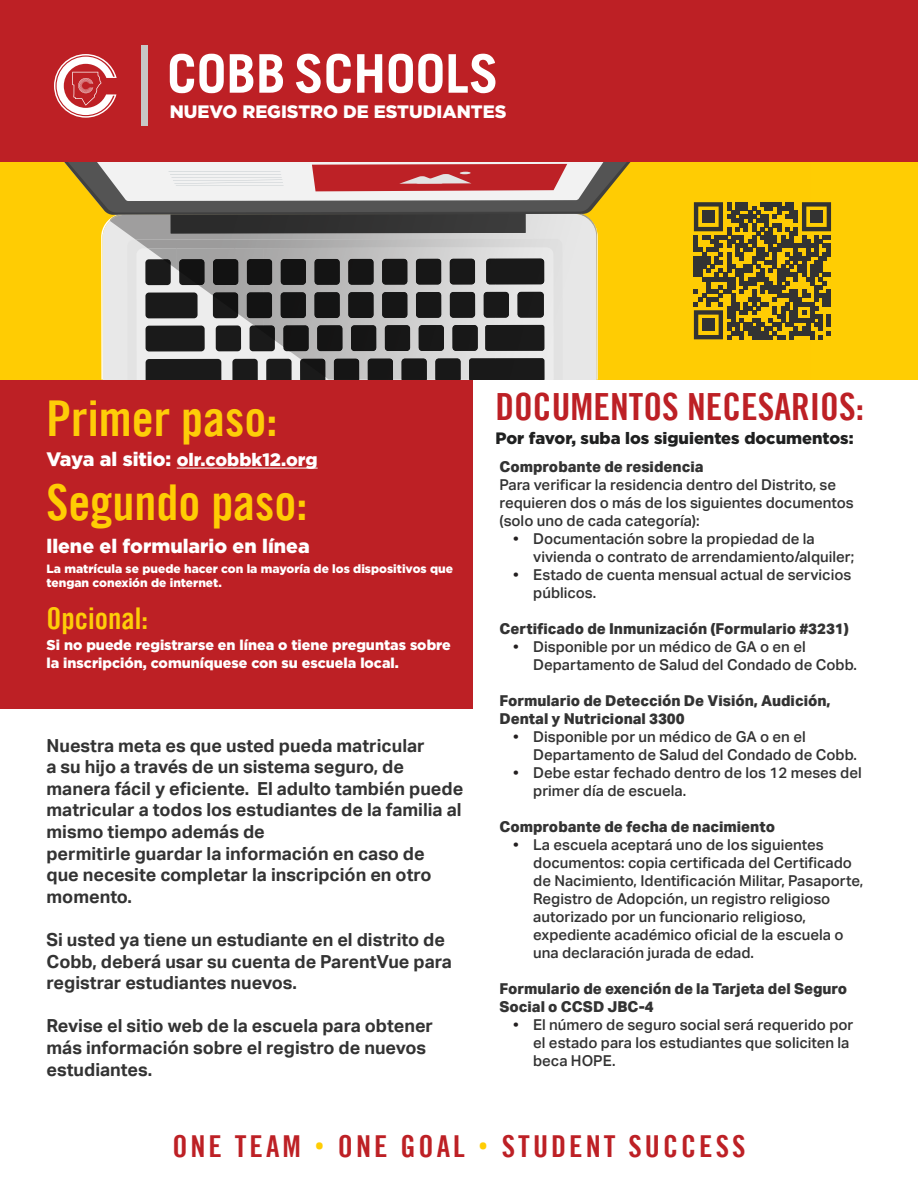
<style>
.page{position:relative;width:918px;height:1188px;background:#fff}
.page>*{position:absolute;margin:0;border:0;box-sizing:border-box;transform-origin:0 0}
.t1{font:49.5px "Trade Gothic LT Bold Cond Twenty";color:#ffcd03}
.t2{font:49.5px "Trade Gothic LT Bold Cond Twenty";color:#fecd08}
.t3{font:37.5px "Trade Gothic LT Bold Cond Twenty";color:#bd2025}
.t4{font:30.3px "Trade Gothic LT Bold Cond Twenty";letter-spacing:.1em;color:#bd2025}
.t5{font:30px "Trade Gothic LT Bold Cond Twenty";color:#fecd08}
.t6{font:900 19.5px "Gotham";color:#fff}
.t7{font:700 18px/21.6px "Aktiv Grotesk";color:#333}
.t8{font:900 18px "Gotham";color:#fff}
.t9{font:900 16.5px "Gotham";color:#1f2020}
.t10{font:500 15px/18px "Aktiv Grotesk";color:#333}
.t11{font:800 15px/18px "Aktiv Grotesk";color:#333}
.t12{font:900 14.25px/17.1px "Gotham";color:#fff}
.t13{font:900 12px/14.4px "Gotham";color:#fff}
.s1{font-size:19.5px}
.s2{color:#231f20}
.s3{font-family:"Open Sans";color:#ffcd03}
</style>
<div class="page">
<div style="left:0;top:0;width:918px;height:162px;background:#bd2025"></div>
<svg style="left:54px;top:54px;width:63px;height:64px"></svg>
<div style="left:141px;top:45px;width:7px;height:81px;background:#c8c7c6"></div>
<svg style="left:170px;top:54px;width:54px;height:39px"></svg>
<svg style="left:230px;top:54px;width:23px;height:39px"></svg>
<svg style="left:259px;top:54px;width:24px;height:39px"></svg>
<svg style="left:296px;top:54px;width:55px;height:39px"></svg>
<svg style="left:357px;top:54px;width:25px;height:39px"></svg>
<svg style="left:389px;top:54px;width:54px;height:39px"></svg>
<svg style="left:449px;top:54px;width:46px;height:39px"></svg>
<div style="left:0;top:380px;width:472px;height:328px;background:#bd2025"></div>
<hr style="left:177px;top:468px;width:141px;height:1px;background:#fff">
<div style="left:0;top:162px;width:918px;height:218px;background:#ffcd03"></div>
<div style="left:103px;top:234px;width:24px;height:146px;background:#e8e8e8"></div>
<svg style="left:127px;top:240px;width:9px;height:140px"></svg>
<svg style="left:136px;top:248px;width:127px;height:132px;fill:#ededed"></svg>
<div style="left:145px;top:259px;width:26px;height:26px;background:#1a1a1a;border-radius:4px"></div>
<div style="left:213px;top:292px;width:25px;height:26px;background:#1a1a1a;border-radius:4px"></div>
<div style="left:145px;top:292px;width:53px;height:26px;background:#1a1a1a;border-radius:4px"></div>
<div style="left:216px;top:325px;width:25px;height:26px;background:#1a1a1a;border-radius:4px"></div>
<div style="left:146px;top:326px;width:59px;height:25px;background:#1a1a1a;border-radius:4px"></div>
<div style="left:250px;top:325px;width:25px;height:26px;background:#1a1a1a;border-radius:3px"></div>
<svg style="left:232px;top:359px;width:26px;height:21px"></svg>
<div style="left:146px;top:359px;width:75px;height:21px;background:#1a1a1a"></div>
<img style="left:596px;top:234px;width:1px;height:146px">
<div style="left:540px;top:234px;width:56px;height:146px;background:#e7e7e7"></div>
<img style="left:110px;top:234px;width:430px;height:6px">
<img style="left:534px;top:239px;width:29px;height:141px">
<img style="left:136px;top:239px;width:398px;height:9px">
<img style="left:263px;top:248px;width:291px;height:132px">
<img style="left:234px;top:248px;width:30px;height:77px">
<img style="left:176px;top:248px;width:59px;height:48px">
<img style="left:148px;top:248px;width:29px;height:21px">
<svg style="left:163px;top:259px;width:8px;height:6px"></svg>
<img style="left:179px;top:259px;width:26px;height:26px">
<img style="left:213px;top:259px;width:25px;height:26px">
<img style="left:247px;top:259px;width:25px;height:26px">
<img style="left:281px;top:259px;width:25px;height:26px">
<img style="left:314px;top:259px;width:26px;height:26px">
<img style="left:348px;top:259px;width:26px;height:26px">
<img style="left:382px;top:259px;width:25px;height:26px">
<img style="left:416px;top:259px;width:25px;height:26px">
<img style="left:450px;top:259px;width:25px;height:26px">
<img style="left:213px;top:292px;width:25px;height:22px">
<img style="left:247px;top:292px;width:25px;height:26px">
<img style="left:281px;top:292px;width:25px;height:26px">
<img style="left:314px;top:292px;width:26px;height:26px">
<img style="left:348px;top:292px;width:26px;height:26px">
<img style="left:382px;top:292px;width:25px;height:26px">
<img style="left:416px;top:292px;width:25px;height:26px">
<img style="left:450px;top:292px;width:25px;height:26px">
<img style="left:484px;top:292px;width:25px;height:26px">
<img style="left:518px;top:292px;width:26px;height:26px">
<img style="left:254px;top:325px;width:21px;height:16px">
<img style="left:283px;top:325px;width:26px;height:26px">
<img style="left:317px;top:325px;width:26px;height:26px">
<img style="left:351px;top:325px;width:25px;height:26px">
<img style="left:385px;top:325px;width:25px;height:26px">
<img style="left:419px;top:325px;width:25px;height:26px">
<img style="left:452px;top:325px;width:26px;height:26px">
<div style="left:485px;top:325px;width:59px;height:26px;background:#191919"></div>
<img style="left:486px;top:259px;width:58px;height:25px">
<img style="left:301px;top:359px;width:24px;height:18px">
<img style="left:334px;top:359px;width:25px;height:21px">
<img style="left:368px;top:359px;width:25px;height:21px">
<img style="left:402px;top:358px;width:25px;height:22px">
<img style="left:435px;top:358px;width:26px;height:22px">
<div style="left:469px;top:358px;width:75px;height:22px;background:#191919"></div>
<svg style="left:64px;top:162px;width:567px;height:72px"></svg>
<svg style="left:694px;top:202px;width:137px;height:137px"></svg>
<div style="left:702px;top:211px;width:13px;height:12px;background:#333"></div>
<div style="left:810px;top:211px;width:13px;height:12px;background:#333"></div>
<div style="left:702px;top:319px;width:13px;height:12px;background:#333"></div>
<p class="t8" style="left:170px;top:101px;width:338px">NUEVO REGISTRO DE ESTUDIANTES</p>
<p class="t2" style="left:46px;top:389px;width:232px">Primer paso:</p>
<p class="t3" style="left:495px;top:384px;width:370px">DOCUMENTOS NECESARIOS:</p>
<p class="t1" style="left:46px;top:473px;width:263px">Segundo paso:</p>
<p class="t9" style="left:495px;top:428px;width:360px">Por favor, suba los siguientes documentos:</p>
<p class="t8" style="left:46px;top:449px;width:273px"><span class="s1">Vaya al sitio:</span> olr.cobbk12.org</p>
<p class="t11" style="left:500px;top:458px;width:205px">Comprobante de residencia</p>
<p class="t10" style="left:500px;top:476px;width:356px">Para verificar la residencia dentro del Distrito, se requieren dos o más de los siguientes documentos (solo uno de cada categoría):</p>
<p class="t10" style="left:533px;top:530px;width:322px;text-indent:-20px"><span class="s2">•</span> Documentación sobre la propiedad de la vivienda o contrato de arrendamiento/alquiler;</p>
<p class="t10" style="left:533px;top:566px;width:320px;text-indent:-20px"><span class="s2">•</span> Estado de cuenta mensual actual de servicios públicos.</p>
<p class="t11" style="left:500px;top:620px;width:351px">Certificado de Inmunización (Formulario #3231)</p>
<p class="t10" style="left:533px;top:638px;width:325px;text-indent:-20px"><span class="s2">•</span> Disponible por un médico de GA o en el<br>Departamento de Salud del Condado de Cobb.</p>
<p class="t11" style="left:500px;top:692px;width:333px">Formulario de Detección De Visión, Audición,<br>Dental y Nutricional 3300</p>
<p class="t10" style="left:533px;top:728px;width:325px;text-indent:-20px"><span class="s2">•</span> Disponible por un médico de GA o en el<br>Departamento de Salud del Condado de Cobb.</p>
<p class="t10" style="left:533px;top:764px;width:330px;text-indent:-20px"><span class="s2">•</span> Debe estar fechado dentro de los 12 meses del primer día de escuela.</p>
<p class="t11" style="left:500px;top:818px;width:277px">Comprobante de fecha de nacimiento</p>
<p class="t10" style="left:533px;top:836px;width:331px;text-indent:-20px"><span class="s2">•</span> La escuela aceptará uno de los siguientes documentos: copia certificada del Certificado de Nacimiento, Identificación Militar, Pasaporte, Registro de Adopción, un registro religioso autorizado por un funcionario religioso, expediente académico oficial de la escuela o una declaración jurada de edad.</p>
<p class="t11" style="left:500px;top:980px;width:349px">Formulario de exención de la Tarjeta del Seguro<br>Social o CCSD JBC-4</p>
<p class="t10" style="left:533px;top:1016px;width:322px;text-indent:-20px"><span class="s2">•</span> El número de seguro social será requerido por el estado para los estudiantes que soliciten la beca HOPE.</p>
<p class="t6" style="left:46px;top:534px;width:265px">llene el formulario en línea</p>
<p class="t13" style="left:46px;top:561px;width:408px">La matrícula se puede hacer con la mayoría de los dispositivos que tengan conexión de internet.</p>
<p class="t5" style="left:46px;top:600px;width:103px">Opcional:</p>
<p class="t12" style="left:46px;top:636px;width:406px">Si no puede registrarse en línea o tiene preguntas sobre la inscripción, comuníquese con su escuela local.</p>
<p class="t7" style="left:46px;top:735px;width:418px">Nuestra meta es que usted pueda matricular<br>a su hijo a través de un sistema seguro, de manera fácil y eficiente. El adulto también puede matricular a todos los estudiantes de la familia al mismo tiempo además de</p>
<p class="t7" style="left:46px;top:843px;width:387px">permitirle guardar la información en caso de que necesite completar la inscripción en otro momento.</p>
<p class="t7" style="left:46px;top:929px;width:400px">Si usted ya tiene un estudiante en el distrito de</p>
<p class="t7" style="left:46px;top:951px;width:407px">Cobb, deberá usar su cuenta de ParentVue para</p>
<p class="t7" style="left:46px;top:972px;width:252px">registrar estudiantes nuevos.</p>
<p class="t7" style="left:46px;top:1015px;width:388px">Revise el sitio web de la escuela para obtener</p>
<p class="t7" style="left:46px;top:1037px;width:381px">más información sobre el registro de nuevos</p>
<p class="t7" style="left:46px;top:1059px;width:107px">estudiantes.</p>
<h3 class="t4" style="left:172px;top:1128px;width:575px">ONE TEAM <span class="s3">•</span> ONE GOAL <span class="s3">•</span> STUDENT SUCCESS</h3>
</div>
